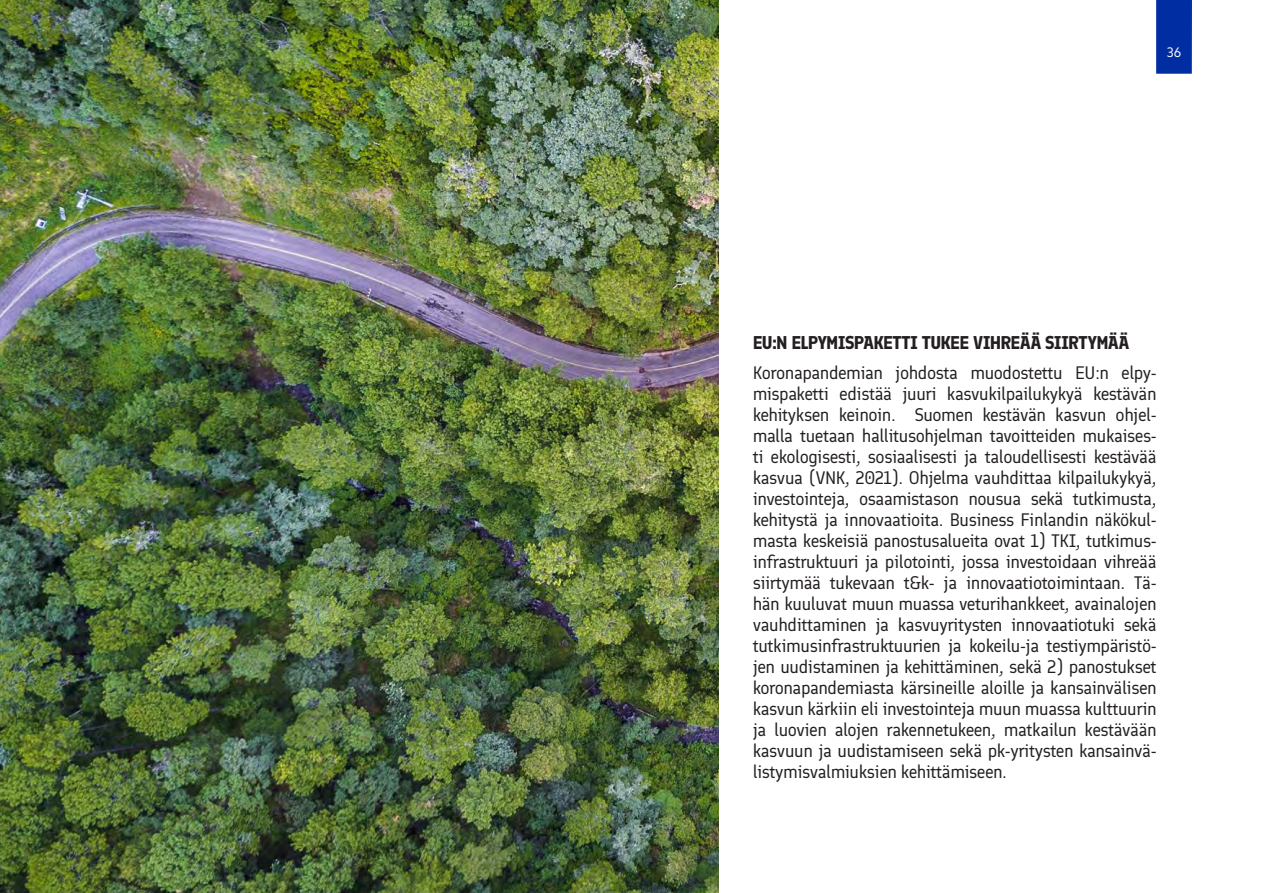
<style>
.page{position:relative;width:1263px;height:893px;background:#fff}
.page>*{position:absolute;margin:0;border:0;box-sizing:border-box;transform-origin:0 0}
.body_text{font:18px/21px "Finlandica";letter-spacing:-.025em;color:#231f20;text-align:justify}
.t1{font:700 18px "Finlandica";letter-spacing:-.04em;color:#231f20}
.t2{font:13.5px "Finlandica";color:#fff}
</style>
<div class="page">
<img style="left:0;top:0;width:719px;height:893px">
<div style="left:1156px;top:0;width:36px;height:74px;background:#002ea2"></div>
<p class="t2" style="left:1167px;top:43px;width:16px">36</p>
<h3 class="t1" style="left:753px;top:332px;width:378px">EU:N ELPYMISPAKETTI TUKEE VIHREÄÄ SIIRTYMÄÄ</h3>
<p class="body_text" style="left:753px;top:362px;width:405px">Koronapandemian johdosta muodostettu EU:n elpy&shy;mispaketti edistää juuri kasvukilpailukykyä kestävän kehityksen keinoin. Suomen kestävän kasvun ohjel&shy;malla tuetaan hallitusohjelman tavoitteiden mukaises&shy;ti ekologisesti, sosiaalisesti ja taloudellisesti kestävää kasvua (VNK, 2021). Ohjelma vauhdittaa kilpailukykyä, investointeja, osaamistason nousua sekä tutkimusta, kehitystä ja innovaatioita. Business Finlandin näkökul&shy;masta keskeisiä panostusalueita ovat 1) TKI, tutkimus&shy;infrastruktuuri ja pilotointi, jossa investoidaan vihreää siirtymää tukevaan t&amp;k- ja innovaatiotoimintaan. Tä&shy;hän kuuluvat muun muassa veturihankkeet, avainalojen vauhdittaminen ja kasvuyritysten innovaatiotuki sekä tutkimusinfrastruktuurien ja kokeilu-ja testiympäristö&shy;jen uudistaminen ja kehittäminen, sekä 2) panostukset koronapandemiasta kärsineille aloille ja kansainvälisen kasvun kärkiin eli investointeja muun muassa kulttuurin ja luovien alojen rakennetukeen, matkailun kestävään kasvuun ja uudistamiseen sekä pk-yritysten kansainvä&shy;listymisvalmiuksien kehittämiseen.</p>
</div>
